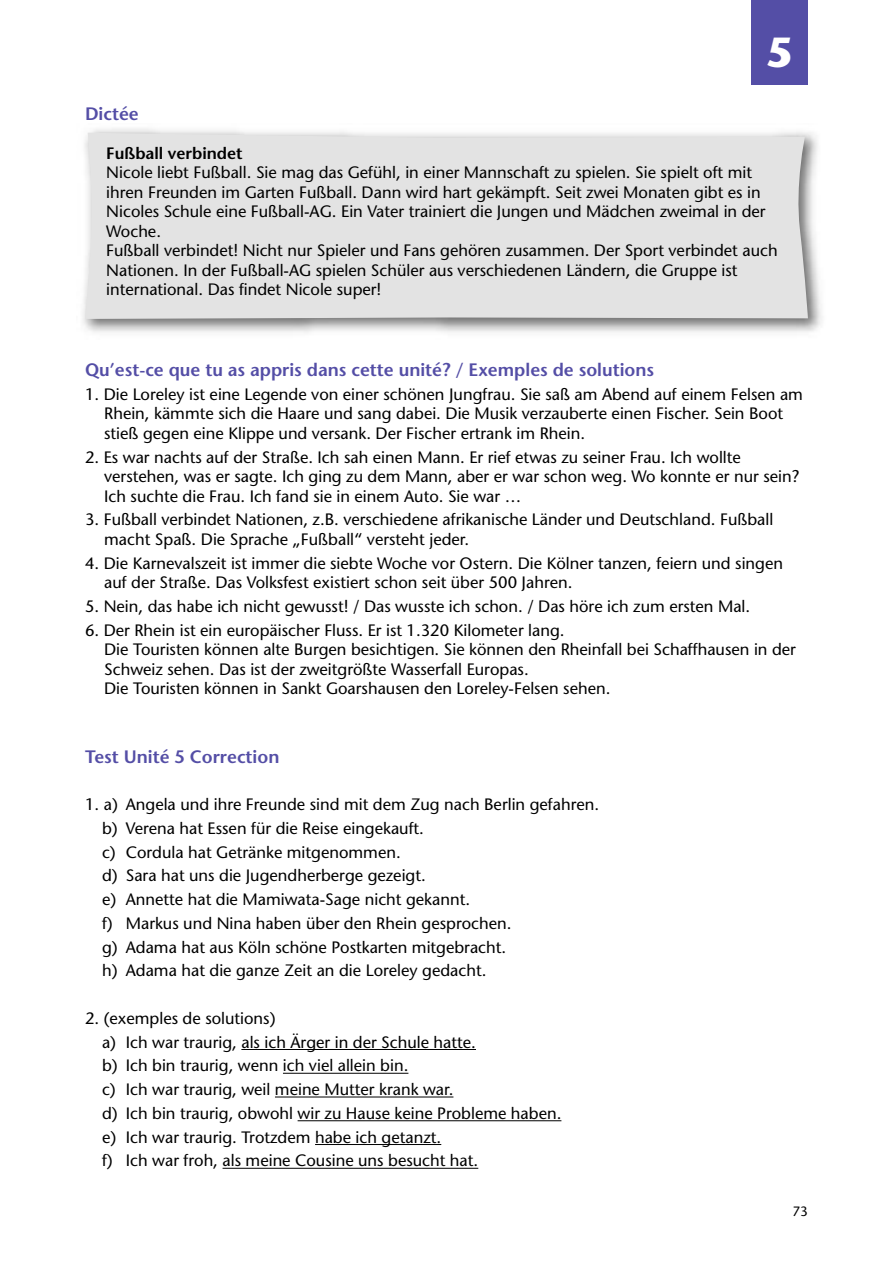
<style>
.page{position:relative;width:893px;height:1263px;background:#fff}
.page>*{position:absolute;margin:0;border:0;box-sizing:border-box;transform-origin:0 0}
.t1{font:700 42px "Stone Sans";color:#fff}
.t2{font:600 18px "Stone Sans";color:#544ea6}
.t3{font:16.5px/19.5px "Stone Sans";color:#000}
.t4{font:600 16.5px "Stone Sans";color:#000}
.t5{font:13.5px "Stone Sans";color:#000}
</style>
<div class="page">
<img style="left:83px;top:128px;width:739px;height:205px">
<div style="left:85px;top:133px;width:723px;height:186px;background:#e3e3e3"></div>
<div style="left:751px;top:0;width:57px;height:85px;background:#544ea6"></div>
<hr style="left:241px;top:1049px;width:235px;height:1px;background:#000">
<hr style="left:283px;top:1073px;width:125px;height:1px;background:#000">
<hr style="left:275px;top:1096px;width:178px;height:1px;background:#000">
<hr style="left:298px;top:1120px;width:263px;height:1px;background:#000">
<hr style="left:315px;top:1144px;width:126px;height:1px;background:#000">
<hr style="left:223px;top:1168px;width:255px;height:1px;background:#000">
<h1 class="t1" style="left:766px;top:36px;width:28px">5</h1>
<p class="t2" style="left:85px;top:106px;width:55px">Dictée</p>
<p class="t4" style="left:106px;top:146px;width:138px">Fußball verbindet</p>
<p class="t3" style="left:106px;top:164px;width:673px">Nicole liebt Fußball. Sie mag das Gefühl, in einer Mannschaft zu spielen. Sie spielt oft mit ihren Freunden im Garten Fußball. Dann wird hart gekämpft. Seit zwei Monaten gibt es in Nicoles Schule eine Fußball-AG. Ein Vater trainiert die Jungen und Mädchen zweimal in der Woche.<br>Fußball verbindet! Nicht nur Spieler und Fans gehören zusammen. Der Sport verbindet auch Nationen. In der Fußball-AG spielen Schüler aus verschiedenen Ländern, die Gruppe ist international. Das findet Nicole super!</p>
<p class="t2" style="left:85px;top:363px;width:571px">Qu’est-ce que tu as appris dans cette unité? / Exemples de solutions</p>
<p class="t3" style="left:104px;top:386px;width:700px;text-indent:-19px">1. Die Loreley ist eine Legende von einer schönen Jungfrau. Sie saß am Abend auf einem Felsen am<br>Rhein, kämmte sich die Haare und sang dabei. Die Musik verzauberte einen Fischer. Sein Boot stieß gegen eine Klippe und versank. Der Fischer ertrank im Rhein.</p>
<p class="t3" style="left:104px;top:449px;width:697px;text-indent:-19px">2. Es war nachts auf der Straße. Ich sah einen Mann. Er rief etwas zu seiner Frau. Ich wollte verstehen, was er sagte. Ich ging zu dem Mann, aber er war schon weg. Wo konnte er nur sein?<br>Ich suchte die Frau. Ich fand sie in einem Auto. Sie war …</p>
<p class="t3" style="left:104px;top:512px;width:671px;text-indent:-19px">3. Fußball verbindet Nationen, z.B. verschiedene afrikanische Länder und Deutschland. Fußball macht Spaß. Die Sprache „Fußball“ versteht jeder.</p>
<p class="t3" style="left:104px;top:555px;width:680px;text-indent:-19px">4. Die Karnevalszeit ist immer die siebte Woche vor Ostern. Die Kölner tanzen, feiern und singen auf der Straße. Das Volksfest existiert schon seit über 500 Jahren.</p>
<p class="t3" style="left:85px;top:598px;width:667px">5. Nein, das habe ich nicht gewusst! / Das wusste ich schon. / Das höre ich zum ersten Mal.</p>
<p class="t3" style="left:104px;top:622px;width:693px;text-indent:-19px">6. Der Rhein ist ein europäischer Fluss. Er ist 1.320 Kilometer lang.<br>Die Touristen können alte Burgen besichtigen. Sie können den Rheinfall bei Schaffhausen in der Schweiz sehen. Das ist der zweitgrößte Wasserfall Europas.<br>Die Touristen können in Sankt Goarshausen den Loreley-Felsen sehen.</p>
<p class="t2" style="left:85px;top:749px;width:196px">Test Unité 5 Correction</p>
<p class="t3" style="left:102px;top:794px;width:499px;line-height:23.7px;text-indent:-17px">1. a) Angela und ihre Freunde sind mit dem Zug nach Berlin gefahren. b) Verena hat Essen für die Reise eingekauft.<br>c) Cordula hat Getränke mitgenommen.<br>d) Sara hat uns die Jugendherberge gezeigt.<br>e) Annette hat die Mamiwata-Sage nicht gekannt.<br>f) Markus und Nina haben über den Rhein gesprochen.<br>g) Adama hat aus Köln schöne Postkarten mitgebracht.<br>h) Adama hat die ganze Zeit an die Loreley gedacht.</p>
<p class="t3" style="left:102px;top:1008px;width:461px;line-height:23.7px;text-indent:-17px">2. (exemples de solutions)<br>a) Ich war traurig, als ich Ärger in der Schule hatte.<br>b) Ich bin traurig, wenn ich viel allein bin.<br>c) Ich war traurig, weil meine Mutter krank war.<br>d) Ich bin traurig, obwohl wir zu Hause keine Probleme haben. e) Ich war traurig. Trotzdem habe ich getanzt.<br>f) Ich war froh, als meine Cousine uns besucht hat.</p>
<p class="t5" style="left:792px;top:1206px;width:17px">73</p>
</div>
